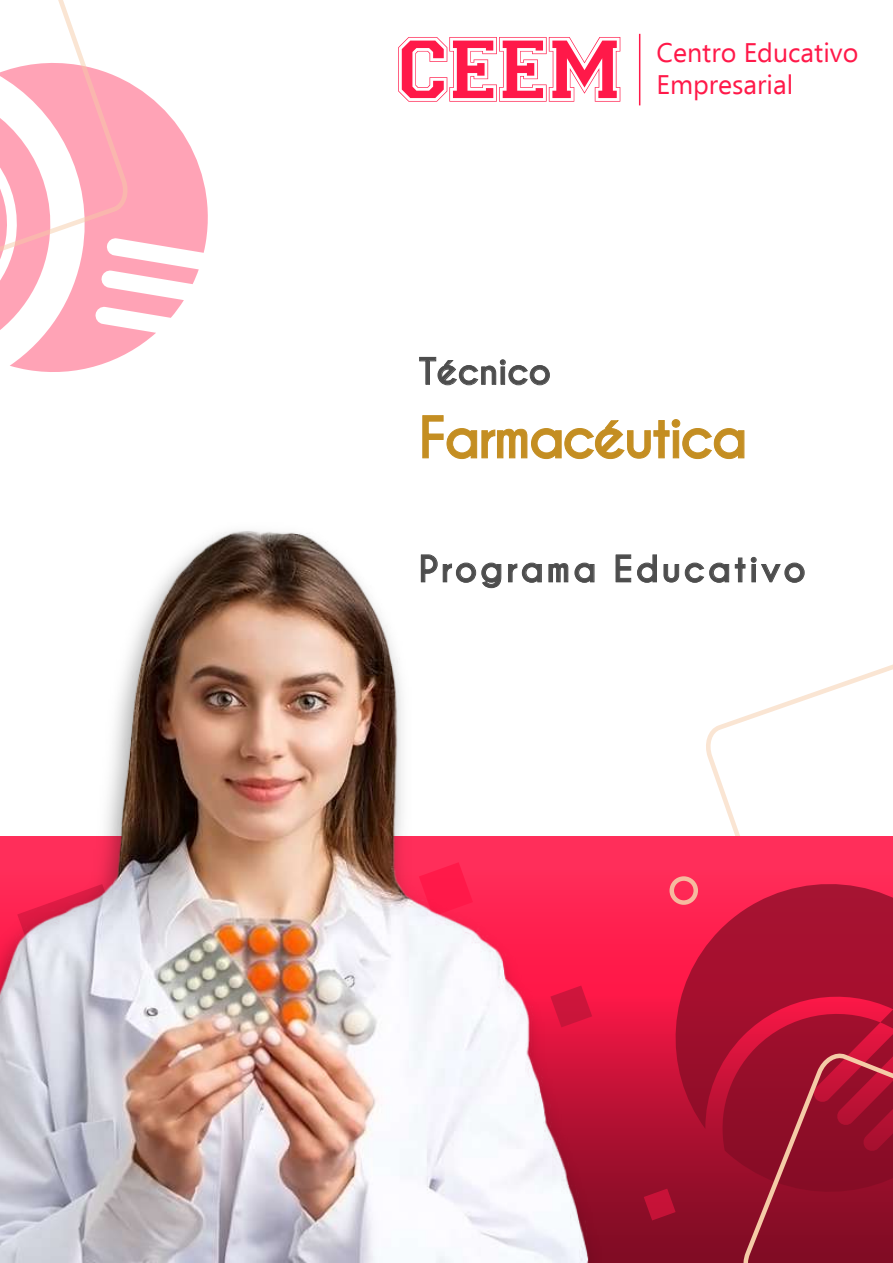
<style>
.page{position:relative;width:893px;height:1263px;background:#fff}
.page>*{position:absolute;margin:0;border:0;box-sizing:border-box;transform-origin:0 0}
.t1{font:700 54px "Caviar Dreams";letter-spacing:-.05em;color:#c48e22}
.t2{font:700 34.5px "Caviar Dreams";letter-spacing:.075em;color:#4d4d4d}
.t3{font:700 34.5px "Caviar Dreams";color:#4d4d4d}
.t4{font:26.85px/32.1px "Ebrima";color:#ff1949}
</style>
<div class="page">
<svg style="left:706px;top:664px;width:187px;height:172px"></svg>
<svg style="left:610px;top:836px;width:283px;height:427px"></svg>
<svg style="left:615px;top:554px;width:16px;height:29px"></svg>
<svg style="left:637px;top:554px;width:20px;height:29px"></svg>
<svg style="left:663px;top:562px;width:66px;height:21px"></svg>
<svg style="left:735px;top:556px;width:70px;height:27px"></svg>
<hr style="left:639px;top:34px;width:1px;height:71px;background:#ff1949">
<svg style="left:398px;top:37px;width:222px;height:65px"></svg>
<svg style="left:10px;top:82px;width:198px;height:290px;fill:#ffa3b6"></svg>
<svg style="left:0;top:0;width:128px;height:348px"></svg>
<svg style="left:676px;top:884px;width:217px;height:245px;fill:#a61130"></svg>
<svg style="left:718px;top:1005px;width:175px;height:258px"></svg>
<svg style="left:419px;top:357px;width:131px;height:29px"></svg>
<svg style="left:422px;top:415px;width:323px;height:44px"></svg>
<div style="left:669px;top:876px;width:29px;height:29px;border:4px solid #f5cba7;border-radius:50%"></div>
<svg style="left:644px;top:1188px;width:32px;height:32px"></svg>
<img style="left:0;top:530px;width:605px;height:733px">
<p class="t4" style="left:656px;top:35px;width:203px">Centro Educativo<br>Empresarial</p>
<p class="t3" style="left:419px;top:350px;width:134px">Técnico</p>
<h1 class="t1" style="left:419px;top:405px;width:330px">Farmacéutica</h1>
<p class="t2" style="left:419px;top:548px;width:388px">Programa Educativo</p>
</div>
